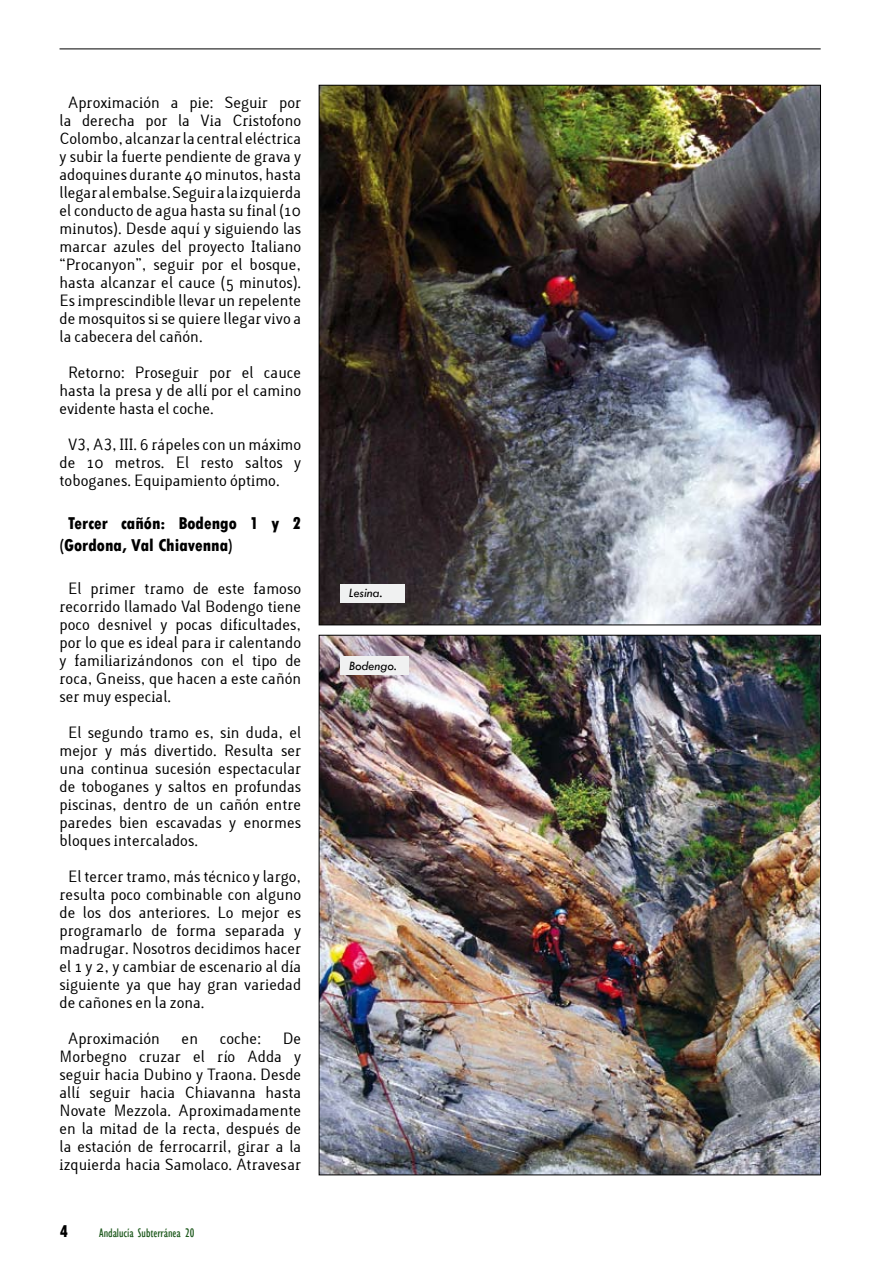
<style>
.page{position:relative;width:893px;height:1263px;background:#fff}
.page>*{position:absolute;margin:0;border:0;box-sizing:border-box;transform-origin:0 0}
.t1{font:800 condensed 18px/21.6px "Tw Cen";color:#000}
.t2{font:14.7px/18px "Lacuna";color:#000;text-align:justify}
.t3{font:italic 13.35px "Tw Cen";color:#000}
.t4{font:condensed 12.75px "Gill Sans";color:#1a5619}
</style>
<div class="page">
<hr style="left:60px;top:49px;width:761px;height:1px;background:#000">
<img style="left:321px;top:87px;width:498px;height:536px">
<img style="left:321px;top:637px;width:498px;height:536px">
<div style="left:340px;top:584px;width:65px;height:18px;background:#f0f1f1"></div>
<div style="left:340px;top:656px;width:69px;height:19px;background:#f0f1f1"></div>
<p class="t2" style="left:60px;top:94px;width:243px;text-indent:8px">Aproximación a pie: Seguir por la derecha por la Via Cristofono Colombo, alcanzar la central eléctrica y subir la fuerte pendiente de grava y adoquines durante 40 minutos, hasta llegar al embalse. Seguir a la izquierda el conducto de agua hasta su final (10 minutos). Desde aquí y siguiendo las marcar azules del proyecto Italiano “Procanyon”, seguir por el bosque, hasta alcanzar el cauce (5 minutos).<br>Es imprescindible llevar un repelente de mosquitos si se quiere llegar vivo a la cabecera del cañón.</p>
<p class="t2" style="left:60px;top:364px;width:243px;text-indent:8px">Retorno: Proseguir por el cauce hasta la presa y de allí por el camino evidente hasta el coche.</p>
<p class="t2" style="left:60px;top:436px;width:243px;text-indent:8px">V3, A3, III. 6 rápeles con un máximo de 10 metros. El resto saltos y toboganes. Equipamiento óptimo.</p>
<p class="t1" style="left:60px;top:512px;width:243px;text-indent:8px">Tercer cañón: Bodengo 1 y 2 (Gordona, Val Chiavenna)</p>
<p class="t2" style="left:60px;top:580px;width:243px;text-indent:8px">El primer tramo de este famoso recorrido llamado Val Bodengo tiene poco desnivel y pocas dificultades, por lo que es ideal para ir calentando y familiarizándonos con el tipo de roca, Gneiss, que hacen a este cañón ser muy especial.</p>
<p class="t2" style="left:60px;top:724px;width:243px;text-indent:8px">El segundo tramo es, sin duda, el mejor y más divertido. Resulta ser una continua sucesión espectacular de toboganes y saltos en profundas piscinas, dentro de un cañón entre paredes bien escavadas y enormes bloques intercalados.</p>
<p class="t2" style="left:60px;top:868px;width:243px;text-indent:8px">El tercer tramo, más técnico y largo, resulta poco combinable con alguno de los dos anteriores. Lo mejor es programarlo de forma separada y madrugar. Nosotros decidimos hacer el 1 y 2, y cambiar de escenario al día siguiente ya que hay gran variedad de cañones en la zona.</p>
<p class="t2" style="left:68px;top:1030px;width:93px">Aproximación</p>
<p class="t2" style="left:182px;top:1030px;width:18px">en</p>
<p class="t2" style="left:220px;top:1030px;width:43px">coche:</p>
<p class="t2" style="left:60px;top:1030px;width:243px;text-indent:223px">De Morbegno cruzar el río Adda y seguir hacia Dubino y Traona. Desde allí seguir hacia Chiavanna hasta Novate Mezzola. Aproximadamente en la mitad de la recta, después de la estación de ferrocarril, girar a la izquierda hacia Samolaco. Atravesar</p>
<p class="t1" style="left:60px;top:1220px;width:10px">4</p>
<p class="t4" style="left:99px;top:1225px;width:97px">Andalucía Subterránea 20</p>
<p class="t3" style="left:349px;top:585px;width:35px">Lesina.</p>
<p class="t3" style="left:349px;top:657px;width:50px">Bodengo.</p>
</div>
